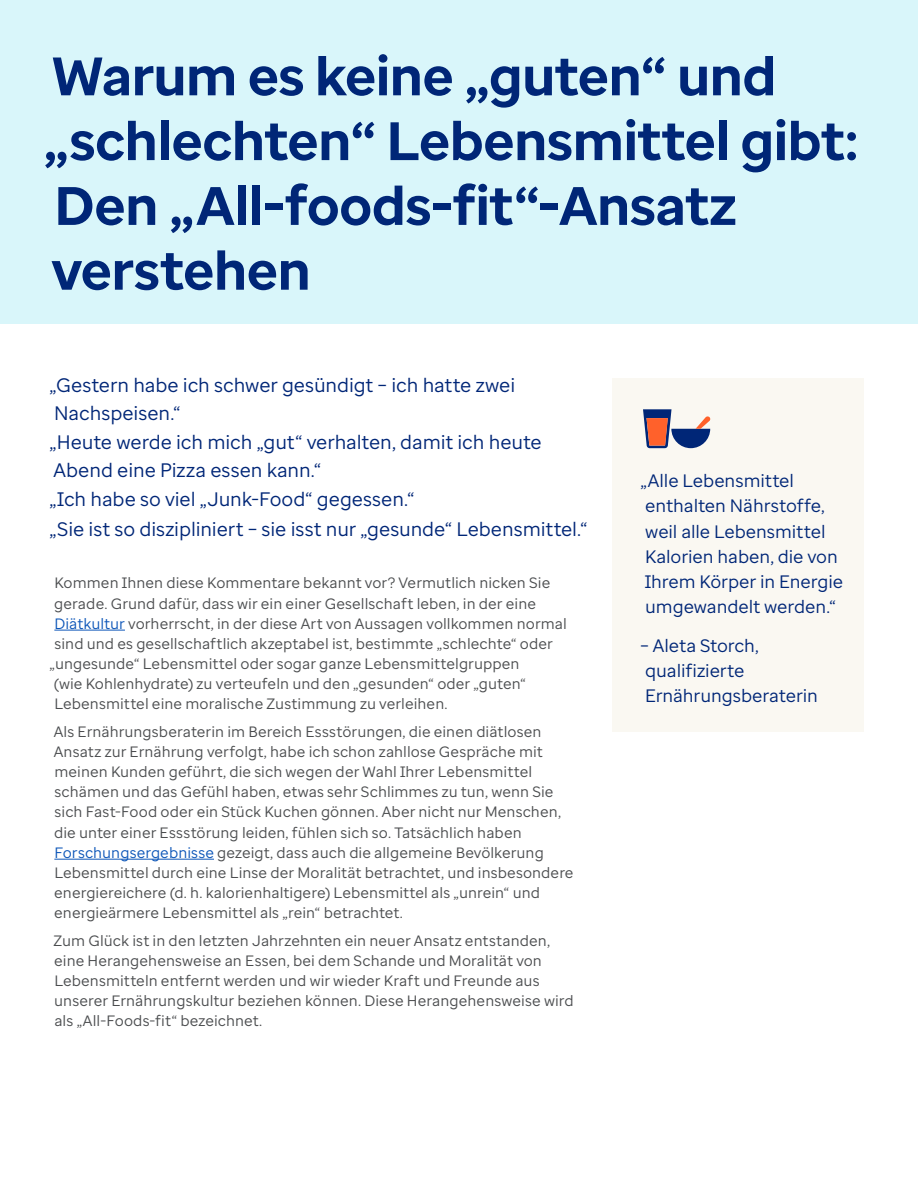
<style>
.page{position:relative;width:918px;height:1188px;background:#fff}
.page>*{position:absolute;margin:0;border:0;box-sizing:border-box;transform-origin:0 0}
.Headline{font:700 54px/64.8px "Enterprise Sans";letter-spacing:-.005em;color:#002677}
.Intro{font:19.5px/27.3px "Enterprise Sans";letter-spacing:-.005em;color:#002677}
.Body{font:18px/25.2px "Enterprise Sans";letter-spacing:-.005em;color:#002677}
.Body-2{font:15px/20.1px "Enterprise Sans";letter-spacing:.005em;color:#4b4d4f}
.s1{color:#0c55b8}
</style>
<div class="page">
<div style="left:0;top:0;width:918px;height:324px;background:#d9f6fa"></div>
<hr style="left:54px;top:630px;width:71px;height:1px;background:#0c55b8">
<hr style="left:54px;top:859px;width:160px;height:1px;background:#0c55b8">
<div style="left:612px;top:378px;width:252px;height:354px;background:#faf8f2"></div>
<svg style="left:643px;top:409px;width:67px;height:39px"></svg>
<p class="Headline" style="left:43px;top:44px;width:817px">Warum es keine „guten“ und „schlechten“ Lebensmittel gibt:<br>Den „All-foods-fit“-Ansatz verstehen</p>
<p class="Intro" style="left:50px;top:372px;width:467px">„Gestern habe ich schwer gesündigt – ich hatte zwei<br>Nachspeisen.“</p>
<p class="Intro" style="left:50px;top:429px;width:494px">„Heute werde ich mich „gut“ verhalten, damit ich heute<br>Abend eine Pizza essen kann.“</p>
<p class="Intro" style="left:50px;top:486px;width:366px">„Ich habe so viel „Junk-Food“ gegessen.“</p>
<p class="Intro" style="left:50px;top:515px;width:539px">„Sie ist so diszipliniert – sie isst nur „gesunde“ Lebensmittel.“</p>
<p class="Body-2" style="left:54px;top:573px;width:497px">Kommen Ihnen diese Kommentare bekannt vor? Vermutlich nicken Sie</p>
<p class="Body-2" style="left:54px;top:593px;width:483px">gerade. Grund dafür, dass wir ein einer Gesellschaft leben, in der eine</p>
<p class="Body-2" style="left:54px;top:613px;width:514px"><span class="s1">Diätkultur</span> vorherrscht, in der diese Art von Aussagen vollkommen normal</p>
<p class="Body-2" style="left:55px;top:633px;width:500px">sind und es gesellschaftlich akzeptabel ist, bestimmte „schlechte“ oder</p>
<p class="Body-2" style="left:50px;top:653px;width:471px">„ungesunde“ Lebensmittel oder sogar ganze Lebensmittelgruppen</p>
<p class="Body-2" style="left:54px;top:673px;width:474px">(wie Kohlenhydrate) zu verteufeln und den „gesunden“ oder „guten“</p>
<p class="Body-2" style="left:54px;top:694px;width:395px">Lebensmittel eine moralische Zustimmung zu verleihen.</p>
<p class="Body-2" style="left:54px;top:722px;width:521px">Als Ernährungsberaterin im Bereich Essstörungen, die einen diätlosen Ansatz zur Ernährung verfolgt, habe ich schon zahllose Gespräche mit meinen Kunden geführt, die sich wegen der Wahl Ihrer Lebensmittel schämen und das Gefühl haben, etwas sehr Schlimmes zu tun, wenn Sie sich Fast-Food oder ein Stück Kuchen gönnen. Aber nicht nur Menschen, die unter einer Essstörung leiden, fühlen sich so. Tatsächlich haben <span class="s1">Forschungsergebnisse</span> gezeigt, dass auch die allgemeine Bevölkerung Lebensmittel durch eine Linse der Moralität betrachtet, und insbesondere energiereichere (d. h. kalorienhaltigere) Lebensmittel als „unrein“ und energieärmere Lebensmittel als „rein“ betrachtet.</p>
<p class="Body-2" style="left:53px;top:931px;width:522px">Zum Glück ist in den letzten Jahrzehnten ein neuer Ansatz entstanden, eine Herangehensweise an Essen, bei dem Schande und Moralität von Lebensmitteln entfernt werden und wir wieder Kraft und Freunde aus unserer Ernährungskultur beziehen können. Diese Herangehensweise wird als „All-Foods-fit“ bezeichnet.</p>
<p class="Body" style="left:641px;top:468px;width:204px">„Alle Lebensmittel enthalten Nährstoffe, weil alle Lebensmittel<br>Kalorien haben, die von<br>Ihrem Körper in Energie umgewandelt werden.“</p>
<p class="Body" style="left:640px;top:633px;width:179px">– Aleta Storch, qualifizierte<br>Ernährungsberaterin</p>
</div>
